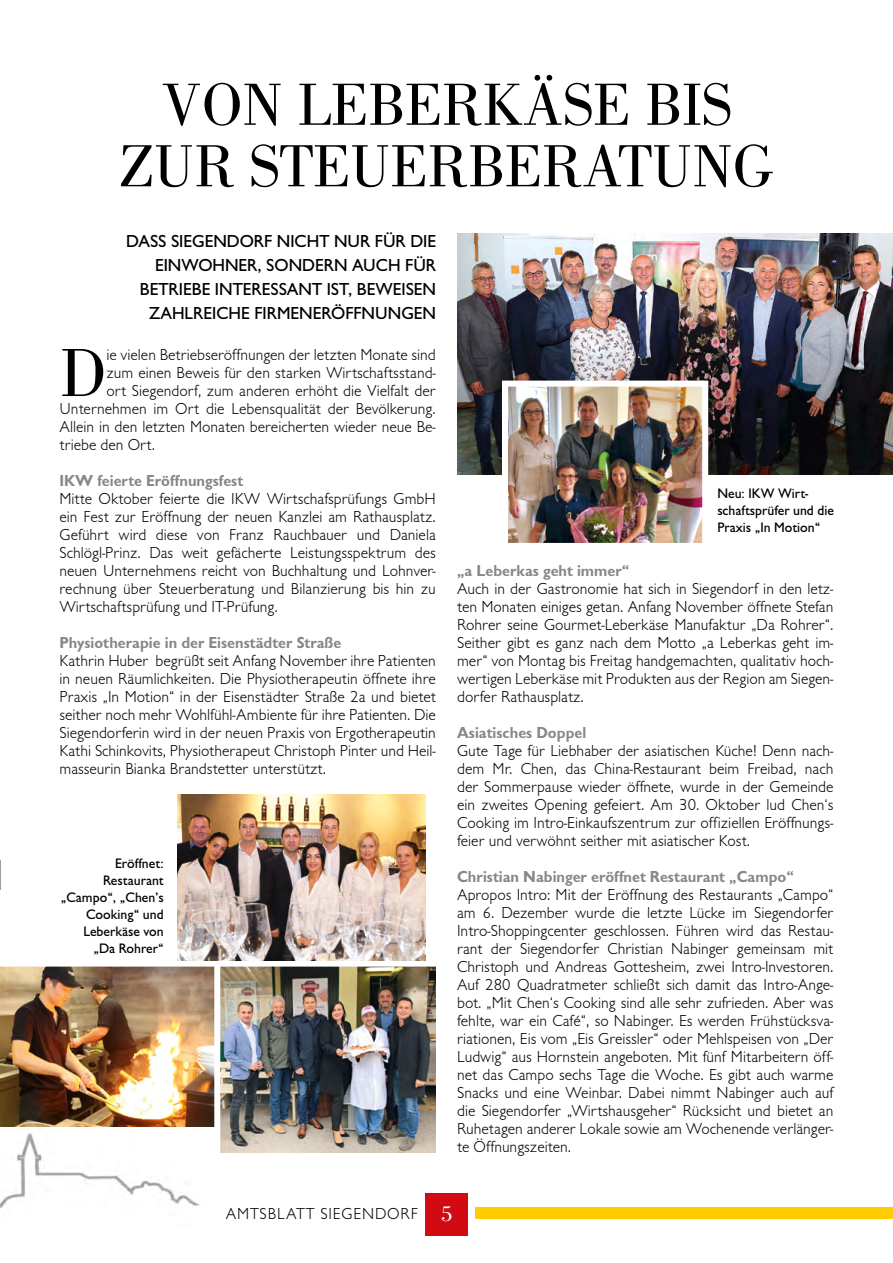
<style>
.page{position:relative;width:893px;height:1263px;background:#fff}
.page>*{position:absolute;margin:0;border:0;box-sizing:border-box;transform-origin:0 0}
.t1{font:70.35px "Bodoni";color:#000}
.t2{font:61.5px/61.5px "Bodoni";letter-spacing:-.01em;color:#000;text-align:center}
.t3{font:18px/24px "Chantilly";color:#000;text-align:right}
.t4{font:300 16.5px/18px "Chantilly LH";color:#000;text-align:justify}
.t5{font:700 16.5px "Chantilly";color:#878787}
.t6{font:300 16.5px "Chantilly LH";letter-spacing:.05em;color:#000}
.t7{font:14.25px/17.1px "Chantilly";color:#000}
.s1{font-family:"Bodoni";font-weight:400;font-size:22.5px;color:#fff}
</style>
<div class="page">
<img style="left:0;top:1133px;width:200px;height:75px">
<div style="left:425px;top:1193px;width:43px;height:42px;background:#d20a11"></div>
<div style="left:475px;top:1208px;width:418px;height:11px;background:#fc0"></div>
<img style="left:0;top:966px;width:214px;height:160px">
<hr style="left:0;top:860px;width:1px;height:30px;background:#9d9d9c">
<img style="left:220px;top:966px;width:216px;height:186px">
<img style="left:457px;top:234px;width:436px;height:241px">
<img style="left:177px;top:794px;width:248px;height:166px">
<img style="left:509px;top:388px;width:192px;height:154px">
<div style="left:502px;top:381px;width:206px;height:168px;border:6px solid #fff"></div>
<h2 class="t2" style="left:120px;top:74px;width:655px">VON LEBERKÄSE BIS<br>ZUR STEUERBERATUNG</h2>
<p class="t3" style="left:126px;top:229px;width:312px">DASS SIEGENDORF NICHT NUR FÜR DIE<br>EINWOHNER, SONDERN AUCH FÜR<br>BETRIEBE INTERESSANT IST, BEWEISEN<br>ZAHLREICHE FIRMENERÖFFNUNGEN</p>
<h1 class="t1" style="left:60px;top:334px;width:48px">D</h1>
<p class="t4" style="left:106px;top:346px;width:331px">ie vielen Betriebseröffnungen der letzten Monate sind</p>
<p class="t4" style="left:106px;top:364px;width:331px">zum einen Beweis für den starken Wirtschaftsstand-</p>
<p class="t4" style="left:106px;top:382px;width:331px">ort Siegendorf, zum anderen erhöht die Vielfalt der</p>
<p class="t4" style="left:60px;top:400px;width:378px">Unternehmen im Ort die Lebensqualität der Bevölkerung.</p>
<p class="t4" style="left:60px;top:418px;width:378px">Allein in den letzten Monaten bereicherten wieder neue Be-</p>
<p class="t4" style="left:60px;top:436px;width:97px">triebe den Ort.</p>
<p class="t5" style="left:60px;top:471px;width:185px">IKW feierte Eröffnungsfest</p>
<p class="t4" style="left:60px;top:490px;width:378px">Mitte Oktober feierte die IKW Wirtschafsprüfungs GmbH ein Fest zur Eröffnung der neuen Kanzlei am Rathausplatz.<br>Geführt wird diese von Franz Rauchbauer und Daniela Schlögl-Prinz. Das weit gefächerte Leistungsspektrum des neuen Unternehmens reicht von Buchhaltung und Lohnver&shy;rechnung über Steuerberatung und Bilanzierung bis hin zu Wirtschaftsprüfung und IT-Prüfung.</p>
<p class="t5" style="left:60px;top:633px;width:283px">Physiotherapie in der Eisenstädter Straße</p>
<p class="t4" style="left:60px;top:652px;width:378px">Kathrin Huber begrüßt seit Anfang November ihre Patienten in neuen Räumlichkeiten. Die Physiotherapeutin öffnete ihre Praxis „In Motion“ in der Eisenstädter Straße 2a und bietet seither noch mehr Wohlfühl-Ambiente für ihre Patienten. Die Siegendorferin wird in der neuen Praxis von Ergotherapeutin Kathi Schinkovits, Physiotherapeut Christoph Pinter und Heil&shy;masseurin Bianka Brandstetter unterstützt.</p>
<p class="t7" style="left:61px;top:855px;width:104px;text-align:right">Eröffnet:<br>Restaurant „Campo“, „Chen’s<br>Cooking“ und<br>Leberkäse von „Da Rohrer“</p>
<p class="t7" style="left:717px;top:485px;width:118px">Neu: IKW Wirt&shy;schaftsprüfer und die<br>Praxis „In Motion“</p>
<p class="t5" style="left:457px;top:561px;width:174px">„a Leberkas geht immer“</p>
<p class="t4" style="left:457px;top:580px;width:378px">Auch in der Gastronomie hat sich in Siegendorf in den letz&shy;ten Monaten einiges getan. Anfang November öffnete Stefan Rohrer seine Gourmet-Leberkäse Manufaktur „Da Rohrer“.<br>Seither gibt es ganz nach dem Motto „a Leberkas geht im&shy;mer“ von Montag bis Freitag handgemachten, qualitativ hoch&shy;wertigen Leberkäse mit Produkten aus der Region am Siegen&shy;dorfer Rathausplatz.</p>
<p class="t5" style="left:457px;top:723px;width:131px">Asiatisches Doppel</p>
<p class="t4" style="left:457px;top:742px;width:378px">Gute Tage für Liebhaber der asiatischen Küche! Denn nach&shy;dem Mr. Chen, das China-Restaurant beim Freibad, nach der Sommerpause wieder öffnete, wurde in der Gemeinde ein zweites Opening gefeiert. Am 30. Oktober lud Chen‘s Cooking im Intro-Einkaufszentrum zur offiziellen Eröffnungs&shy;feier und verwöhnt seither mit asiatischer Kost.</p>
<p class="t5" style="left:457px;top:867px;width:338px">Christian Nabinger eröffnet Restaurant „Campo“</p>
<p class="t4" style="left:457px;top:886px;width:378px">Apropos Intro: Mit der Eröffnung des Restaurants „Campo“ am 6. Dezember wurde die letzte Lücke im Siegendorfer Intro-Shoppingcenter geschlossen. Führen wird das Restau&shy;rant der Siegendorfer Christian Nabinger gemeinsam mit Christoph und Andreas Gottesheim, zwei Intro-Investoren.<br>Auf 280 Quadratmeter schließt sich damit das Intro-Ange&shy;bot. „Mit Chen‘s Cooking sind alle sehr zufrieden. Aber was fehlte, war ein Café“, so Nabinger. Es werden Frühstücksva&shy;riationen, Eis vom „Eis Greissler“ oder Mehlspeisen von „Der Ludwig“ aus Hornstein angeboten. Mit fünf Mitarbeitern öff&shy;net das Campo sechs Tage die Woche. Es gibt auch warme Snacks und eine Weinbar. Dabei nimmt Nabinger auch auf die Siegendorfer „Wirtshausgeher“ Rücksicht und bietet an Ruhetagen anderer Lokale sowie am Wochenende verlänger&shy;te Öffnungszeiten.</p>
<p class="t6" style="left:226px;top:1204px;width:228px">AMTSBLATT SIEGENDORF <span class="s1">5</span></p>
</div>
